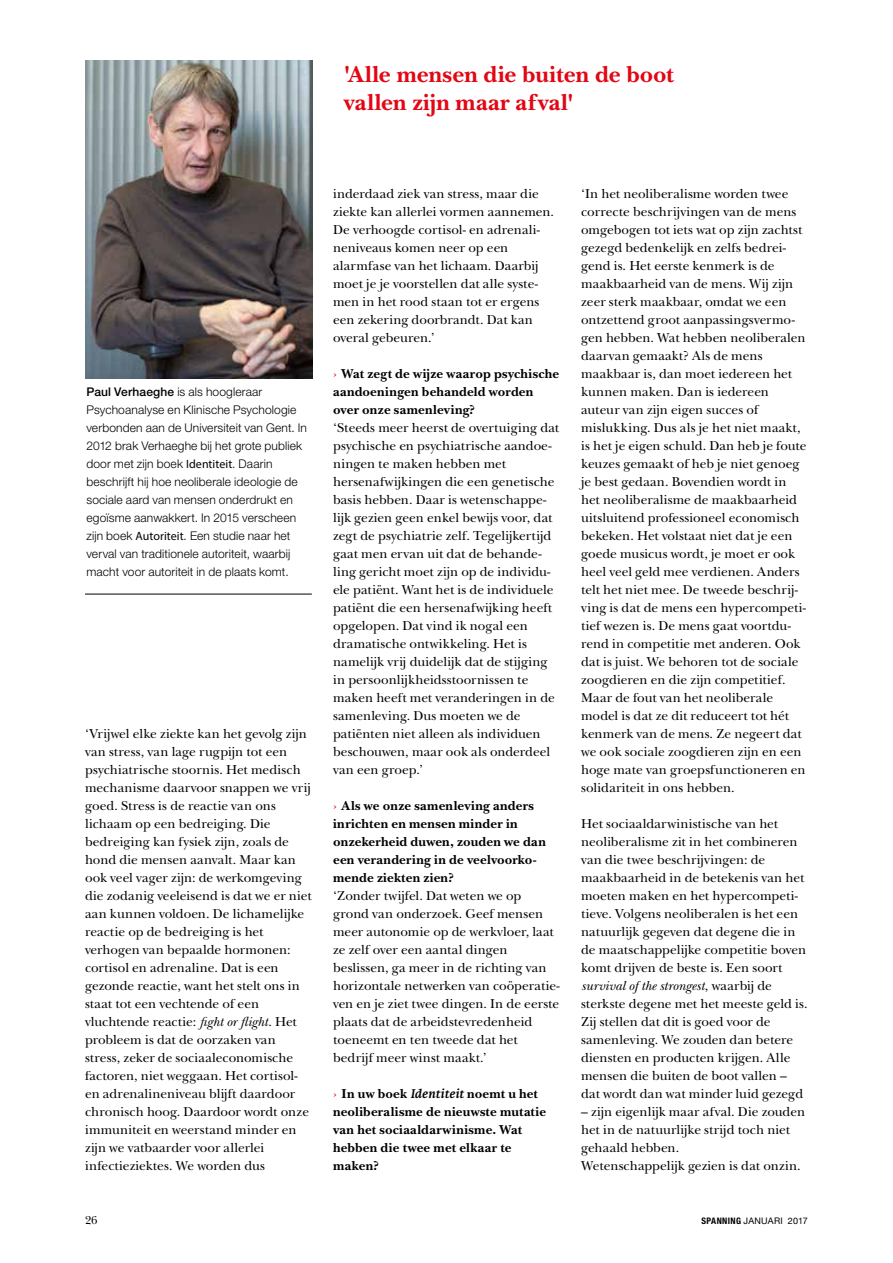
<style>
.page{position:relative;width:893px;height:1263px;background:#fff}
.page>*{position:absolute;margin:0;border:0;box-sizing:border-box;transform-origin:0 0}
.t1{font:700 24px/28.5px "New Baskerville Std";letter-spacing:.005em;color:#e30613}
.t2{font:13.5px/18px "New Baskerville Std";color:#000}
.t3{font:700 13.5px/18px "New Baskerville Std";letter-spacing:.015em;color:#000}
.t4{font:300 12px/18px "Helvetica Neue LT Std";letter-spacing:.01em;color:#000}
.t5{font:12px "New Baskerville Std";color:#000}
.t6{font:9px "Helvetica Neue";letter-spacing:.02em;color:#000}
.s1{font-weight:500}
.s2{font-family:"Myriad Pro";font-weight:400}
.s3{font-style:italic}
.s4{color:#e30613}
.s5{font-family:"Karmina";font-style:italic}
.s6{font-family:"Helvetica Neue LT Std";font-weight:700;font-stretch:condensed}
</style>
<div class="page">
<img style="left:85px;top:61px;width:227px;height:317px">
<hr style="left:85px;top:594px;width:227px;height:1px;background:#000">
<h1 class="t1" style="left:344px;top:60px;width:332px">'Alle mensen die buiten de boot vallen zijn maar afval'</h1>
<p class="t4" style="left:86px;top:382px;width:222px"><span class="s1">Paul Verhaeghe</span> is als hoogleraar Psychoanalyse en Klinische Psychologie verbonden aan de Universiteit van Gent. In 2012 brak Verhaeghe bij het grote publiek door met zijn boek <span class="s2">Identiteit</span>. Daarin beschrijft hij hoe neoliberale ideologie de sociale aard van mensen onderdrukt en egoïsme aanwakkert. In 2015 verscheen zijn boek <span class="s2">Autoriteit</span>. Een studie naar het verval van traditionele autoriteit, waarbij macht voor autoriteit in de plaats komt.</p>
<p class="t2" style="left:85px;top:725px;width:228px">‘Vrijwel elke ziekte kan het gevolg zijn van stress, van lage rugpijn tot een psychiatrische stoornis. Het medisch mechanisme daarvoor snappen we vrij goed. Stress is de reactie van ons lichaam op een bedreiging. Die bedreiging kan fysiek zijn, zoals de hond die mensen aanvalt. Maar kan ook veel vager zijn: de werkomgeving die zodanig veeleisend is dat we er niet aan kunnen voldoen. De lichamelijke reactie op de bedreiging is het verhogen van bepaalde hormonen: cortisol en adrenaline. Dat is een gezonde reactie, want het stelt ons in staat tot een vechtende of een vluchtende reactie: <span class="s3">fight or flight</span>. Het probleem is dat de oorzaken van stress, zeker de sociaaleconomische factoren, niet weggaan. Het cortisol&shy;en adrenalineniveau blijft daardoor chronisch hoog. Daardoor wordt onze immuniteit en weerstand minder en zijn we vatbaarder voor allerlei infectieziektes. We worden dus</p>
<p class="t2" style="left:333px;top:185px;width:223px">inderdaad ziek van stress, maar die ziekte kan allerlei vormen aannemen.<br>De verhoogde cortisol- en adrenali&shy;neniveaus komen neer op een alarmfase van het lichaam. Daarbij moet je je voorstellen dat alle syste&shy;men in het rood staan tot er ergens een zekering doorbrandt. Dat kan overal gebeuren.’</p>
<p class="t3" style="left:333px;top:365px;width:228px"><span class="s4">›</span> Wat zegt de wijze waarop psychische aandoeningen behandeld worden over onze samenleving?</p>
<p class="t2" style="left:333px;top:419px;width:228px">‘Steeds meer heerst de overtuiging dat psychische en psychiatrische aandoe&shy;ningen te maken hebben met hersenafwijkingen die een genetische basis hebben. Daar is wetenschappe&shy;lijk gezien geen enkel bewijs voor, dat zegt de psychiatrie zelf. Tegelijkertijd gaat men ervan uit dat de behande&shy;ling gericht moet zijn op de individu&shy;ele patiënt. Want het is de individuele patiënt die een hersenafwijking heeft opgelopen. Dat vind ik nogal een dramatische ontwikkeling. Het is namelijk vrij duidelijk dat de stijging in persoonlijkheidsstoornissen te maken heeft met veranderingen in de samenleving. Dus moeten we de patiënten niet alleen als individuen beschouwen, maar ook als onderdeel van een groep.’</p>
<p class="t3" style="left:333px;top:796px;width:214px"><span class="s4">›</span> Als we onze samenleving anders inrichten en mensen minder in onzekerheid duwen, zouden we dan een verandering in de veelvoorko&shy;mende ziekten zien?</p>
<p class="t2" style="left:333px;top:886px;width:228px">‘Zonder twijfel. Dat weten we op grond van onderzoek. Geef mensen meer autonomie op de werkvloer, laat ze zelf over een aantal dingen beslissen, ga meer in de richting van horizontale netwerken van coöperatie&shy;ven en je ziet twee dingen. In de eerste plaats dat de arbeidstevredenheid toeneemt en ten tweede dat het bedrijf meer winst maakt.’</p>
<p class="t3" style="left:333px;top:1084px;width:214px"><span class="s4">›</span> In uw boek <span class="s5">Identiteit</span> noemt u het neoliberalisme de nieuwste mutatie van het sociaaldarwinisme. Wat hebben die twee met elkaar te maken?</p>
<p class="t2" style="left:581px;top:184px;width:227px">‘In het neoliberalisme worden twee correcte beschrijvingen van de mens omgebogen tot iets wat op zijn zachtst gezegd bedenkelijk en zelfs bedrei&shy;gend is. Het eerste kenmerk is de maakbaarheid van de mens. Wij zijn zeer sterk maakbaar, omdat we een ontzettend groot aanpassingsvermo&shy;gen hebben. Wat hebben neoliberalen daarvan gemaakt? Als de mens maakbaar is, dan moet iedereen het kunnen maken. Dan is iedereen auteur van zijn eigen succes of mislukking. Dus als je het niet maakt, is het je eigen schuld. Dan heb je foute keuzes gemaakt of heb je niet genoeg je best gedaan. Bovendien wordt in het neoliberalisme de maakbaarheid uitsluitend professioneel economisch bekeken. Het volstaat niet dat je een goede musicus wordt, je moet er ook heel veel geld mee verdienen. Anders telt het niet mee. De tweede beschrij&shy;ving is dat de mens een hypercompeti&shy;tief wezen is. De mens gaat voortdu&shy;rend in competitie met anderen. Ook dat is juist. We behoren tot de sociale zoogdieren en die zijn competitief.<br>Maar de fout van het neoliberale model is dat ze dit reduceert tot hét kenmerk van de mens. Ze negeert dat we ook sociale zoogdieren zijn en een hoge mate van groepsfunctioneren en solidariteit in ons hebben.</p>
<p class="t2" style="left:581px;top:814px;width:228px">Het sociaaldarwinistische van het neoliberalisme zit in het combineren van die twee beschrijvingen: de maakbaarheid in de betekenis van het moeten maken en het hypercompeti&shy;tieve. Volgens neoliberalen is het een natuurlijk gegeven dat degene die in de maatschappelijke competitie boven komt drijven de beste is. Een soort <span class="s3">survival of the strongest</span>, waarbij de sterkste degene met het meeste geld is.<br>Zij stellen dat dit is goed voor de samenleving. We zouden dan betere diensten en producten krijgen. Alle mensen die buiten de boot vallen – dat wordt dan wat minder luid gezegd</p>
<p class="t2" style="left:581px;top:1102px;width:225px">– zijn eigenlijk maar afval. Die zouden het in de natuurlijke strijd toch niet gehaald hebben.<br>Wetenschappelijk gezien is dat onzin.</p>
<p class="t5" style="left:85px;top:1213px;width:14px">26</p>
<p class="t6" style="left:701px;top:1215px;width:108px"><span class="s6">SPANNING</span> JANUARI 2017</p>
</div>
